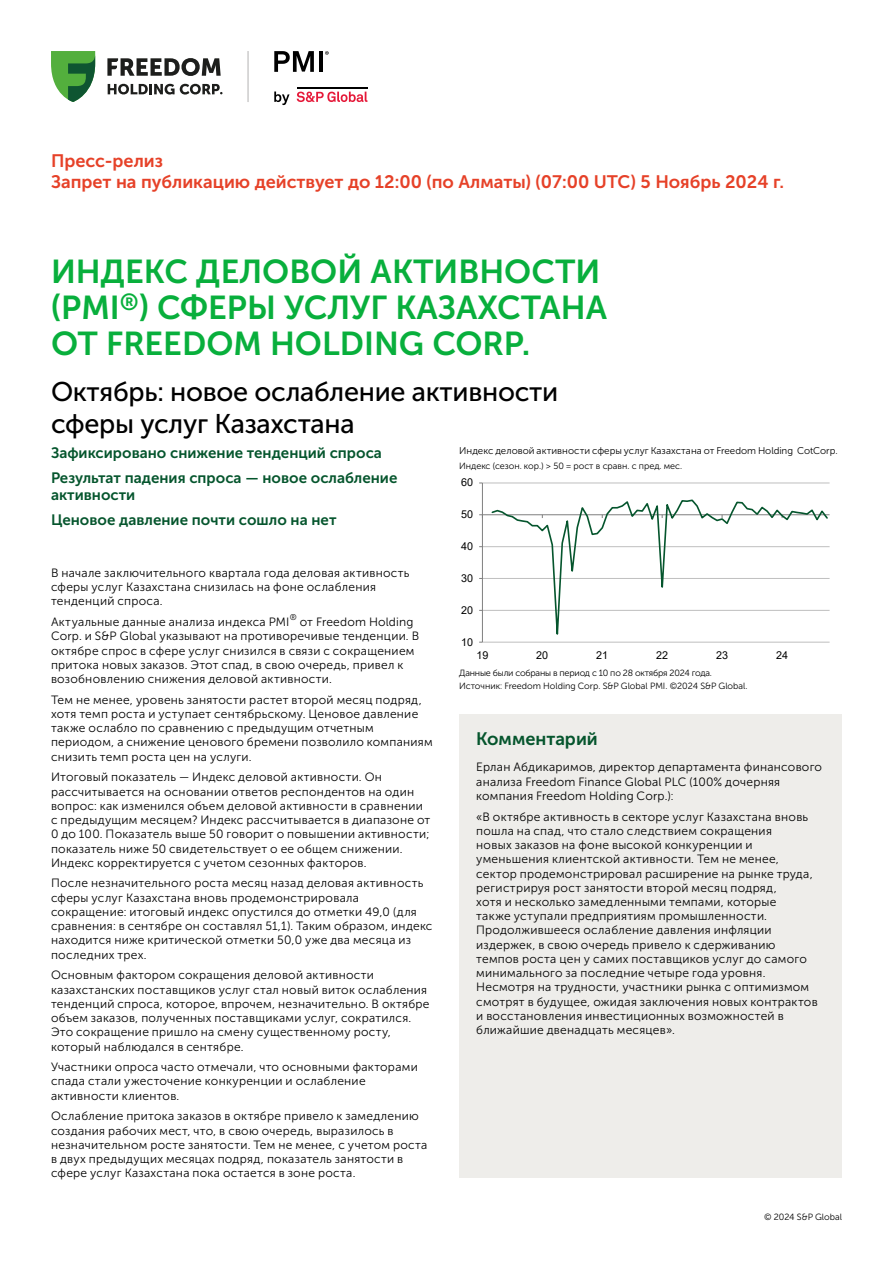
<style>
.page{position:relative;width:893px;height:1263px;background:#fff}
.page>*{position:absolute;margin:0;border:0;box-sizing:border-box;transform-origin:0 0}
.t1{font:33px/36px "Museo Sans Cyrl 700";color:#08af3c}
.t2{font:27px/32.4px "Museo Sans Cyrl 500";letter-spacing:-.01em;color:#000}
.t3{font:18px/21.6px "Museo Sans Cyrl 700";color:#e64128}
.t4{font:18px "Museo Sans Cyrl 700";color:#05552d}
.t5{font:15px/25px "Museo Sans Cyrl 700";color:#05552d}
.t6{font:12px/14.2px "Museo Sans Cyrl 300";letter-spacing:.025em;color:#000}
.t7{font:10.8px "Arial";color:#000}
.t8{font:9.75px "Museo Sans Cyrl 300";letter-spacing:.005em;color:#000}
.t9{font:9px "Museo Sans Cyrl 300";color:#000}
.t10{font:9px "Museo Sans Cyrl 300";letter-spacing:-.02em;color:#000}
.t11{font:8.4px "Museo Sans Cyrl 300";color:#000}
</style>
<div class="page">
<svg style="left:274px;top:92px;width:15px;height:13px"></svg>
<svg style="left:297px;top:91px;width:70px;height:11px"></svg>
<hr style="left:297px;top:87px;width:70px;height:2px;background:#000">
<svg style="left:274px;top:51px;width:40px;height:21px"></svg>
<hr style="left:319px;top:51px;width:4px;height:21px;background:#000">
<svg style="left:325px;top:51px;width:4px;height:4px"></svg>
<hr style="left:248px;top:51px;width:1px;height:51px;background:#b3b2b2">
<svg style="left:107px;top:58px;width:114px;height:18px"></svg>
<svg style="left:108px;top:83px;width:115px;height:12px"></svg>
<svg style="left:51px;top:51px;width:44px;height:51px"></svg>
<hr style="left:482px;top:642px;width:348px;height:1px;background:#bfbfbf">
<hr style="left:482px;top:610px;width:348px;height:1px;background:#bfbfbf">
<hr style="left:482px;top:578px;width:348px;height:1px;background:#bfbfbf">
<hr style="left:482px;top:546px;width:348px;height:1px;background:#bfbfbf">
<hr style="left:482px;top:483px;width:348px;height:1px;background:#bfbfbf">
<hr style="left:482px;top:483px;width:1px;height:159px;background:#7f7f7f">
<hr style="left:482px;top:514px;width:348px;height:1px;background:#7f7f7f">
<svg style="left:490px;top:499px;width:339px;height:144px"></svg>
<div style="left:459px;top:715px;width:383px;height:39px;background:#eeedea"></div>
<div style="left:459px;top:754px;width:383px;height:424px;background:#eeedea"></div>
<h3 class="t3" style="left:51px;top:150px;width:735px">Пресс-релиз<br>Запрет на публикацию действует до 12:00 (по Алматы) (07:00 UTC) 5 Ноябрь 2024 г.</h3>
<h1 class="t1" style="left:51px;top:254px;width:558px">ИНДЕКС ДЕЛОВОЙ АКТИВНОСТИ (PMI<sup>®</sup>) СФЕРЫ УСЛУГ КАЗАХСТАНА<br>ОТ FREEDOM HOLDING CORP.</h1>
<h2 class="t2" style="left:51px;top:375px;width:509px">Октябрь: новое ослабление активности сферы услуг Казахстана</h2>
<p class="t5" style="left:51px;top:440px;width:348px">Зафиксировано снижение тенденций спроса<br>Результат падения спроса — новое ослабление</p>
<p class="t5" style="left:51px;top:482px;width:287px">активности<br>Ценовое давление почти cошло на нет</p>
<p class="t6" style="left:51px;top:566px;width:360px">В начале заключительного квартала года деловая активность сферы услуг Казахстана снизилась на фоне ослабления тенденций спроса.</p>
<p class="t6" style="left:51px;top:615px;width:240px">Актуальные данные анализа индекса PMI</p>
<p class="t11" style="left:290px;top:613px;width:8px">®</p>
<p class="t6" style="left:51px;top:615px;width:370px;text-indent:249px">от Freedom Holding Corp. и S&amp;P Global указывают на противоречивые тенденции. В октябре спрос в сфере услуг снизился в связи с сокращением притока новых заказов. Этот спад, в свою очередь, привел к возобновлению снижения деловой активности.</p>
<p class="t6" style="left:51px;top:692px;width:383px">Тем не менее, уровень занятости растет второй месяц подряд, хотя темп роста и уступает сентябрьскому. Ценовое давление также ослабло по сравнению с предыдущим отчетным периодом, а снижение ценового бремени позволило компаниям снизить темп роста цен на услуги.</p>
<p class="t6" style="left:51px;top:770px;width:381px">Итоговый показатель — Индекс деловой активности. Он рассчитывается на основании ответов респондентов на один вопрос: как изменился объем деловой активности в сравнении с предыдущим месяцем? Индекс рассчитывается в диапазоне от 0 до 100. Показатель выше 50 говорит о повышении активности; показатель ниже 50 свидетельствует о ее общем снижении.<br>Индекс корректируется с учетом сезонных факторов.</p>
<p class="t6" style="left:51px;top:876px;width:383px">После незначительного роста месяц назад деловая активность сферы услуг Казахстана вновь продемонстрировала сокращение: итоговый индекс опустился до отметки 49,0 (для сравнения: в сентябре он составлял 51,1). Таким образом, индекс находится ниже критической отметки 50,0 уже два месяца из последних трех.</p>
<p class="t6" style="left:51px;top:968px;width:380px">Основным фактором сокращения деловой активности казахстанских поставщиков услуг стал новый виток ослабления тенденций спроса, которое, впрочем, незначительно. В октябре объем заказов, полученных поставщиками услуг, сократился.<br>Это сокращение пришло на смену существенному росту, который наблюдался в сентябре.</p>
<p class="t6" style="left:51px;top:1060px;width:368px">Участники опроса часто отмечали, что основными факторами спада стали ужесточение конкуренции и ослабление активности клиентов.</p>
<p class="t6" style="left:51px;top:1109px;width:378px">Ослабление притока заказов в октябре привело к замедлению создания рабочих мест, что, в свою очередь, выразилось в незначительном росте занятости. Тем не менее, с учетом роста в двух предыдущих месяцах подряд, показатель занятости в сфере услуг Казахстана пока остается в зоне роста.</p>
<p class="t8" style="left:459px;top:445px;width:380px">Индекс деловой активности сферы услуг Казахстана от Freedom Holding CotCorp.</p>
<p class="t9" style="left:459px;top:461px;width:224px">Индекс (сезон. кор.) &gt; 50 = рост в сравн. с пред. мес.</p>
<p class="t7" style="left:461px;top:475px;width:13px">60</p>
<p class="t7" style="left:461px;top:507px;width:13px">50</p>
<p class="t7" style="left:461px;top:539px;width:13px">40</p>
<p class="t7" style="left:461px;top:571px;width:13px">30</p>
<p class="t7" style="left:461px;top:602px;width:13px">20</p>
<p class="t7" style="left:461px;top:634px;width:13px">10</p>
<p class="t7" style="left:476px;top:647px;width:13px">19</p>
<p class="t7" style="left:536px;top:647px;width:13px">20</p>
<p class="t7" style="left:596px;top:647px;width:13px">21</p>
<p class="t7" style="left:656px;top:647px;width:13px">22</p>
<p class="t7" style="left:716px;top:647px;width:13px">23</p>
<p class="t7" style="left:776px;top:647px;width:13px">24</p>
<p class="t9" style="left:459px;top:681px;width:290px">Источник: Freedom Holding Corp. S&amp;P Global PMI. ©2024 S&amp;P Global.</p>
<p class="t10" style="left:459px;top:668px;width:254px">Данные были собраны в период с 10 по 28 октября 2024 года.</p>
<h3 class="t4" style="left:476px;top:729px;width:123px">Комментарий</h3>
<p class="t6" style="left:476px;top:760px;width:347px">Ерлан Абдикаримов, директор департамента финансового анализа Freedom Finance Global PLC (100% дочерняя компания Freedom Holding Corp.):</p>
<p class="t6" style="left:476px;top:809px;width:343px">«В октябре активность в секторе услуг Казахстана вновь пошла на спад, что стало следствием сокращения<br>новых заказов на фоне высокой конкуренции и уменьшения клиентской активности. Тем не менее, сектор продемонстрировал расширение на рынке труда, регистрируя рост занятости второй месяц подряд,<br>хотя и несколько замедленными темпами, которые<br>также уступали предприятиям промышленности.<br>Продолжившееся ослабление давления инфляции издержек, в свою очередь привело к сдерживанию темпов роста цен у самих поставщиков услуг до самого минимального за последние четыре года уровня.<br>Несмотря на трудности, участники рынка с оптимизмом смотрят в будущее, ожидая заключения новых контрактов и восстановления инвестиционных возможностей в ближайшие двенадцать месяцев».</p>
<p class="t9" style="left:764px;top:1212px;width:79px">© 2024 S&amp;P Global</p>
</div>
